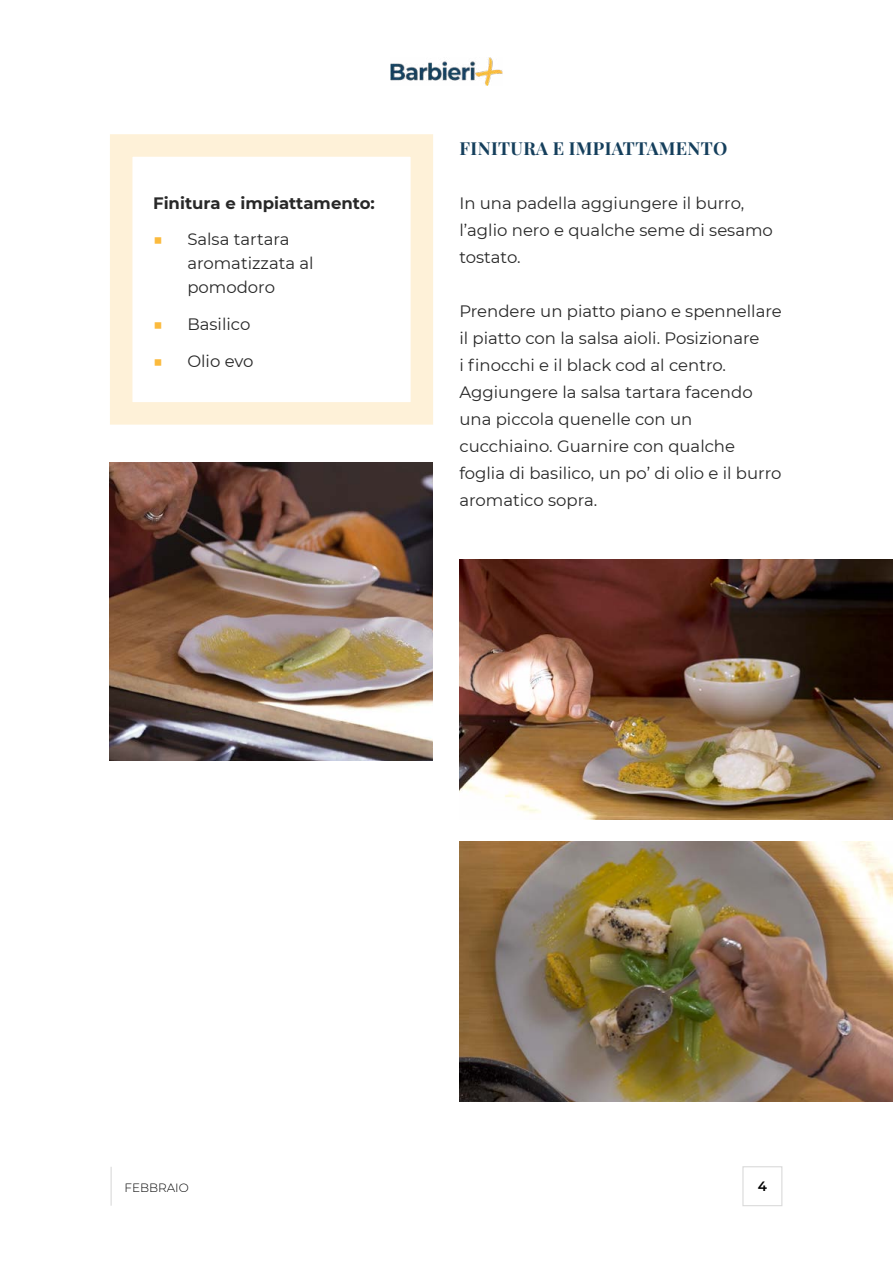
<style>
.page{position:relative;width:893px;height:1263px;background:#fff}
.page>*{position:absolute;margin:0;border:0;box-sizing:border-box;transform-origin:0 0}
.t1{font:700 18px "Playfair Display";letter-spacing:.02em;color:#153f5c}
.t2{font:16.5px/27px "Montserrat";color:#282828}
.t3{font:700 16.5px "Montserrat";color:#282828}
.t4{font:600 13.5px "Montserrat";color:#000}
.t5{font:300 12px "Montserrat";color:#000}
.s1{color:#fbba3d}
</style>
<div class="page">
<img style="left:390px;top:57px;width:113px;height:28px">
<div style="left:742px;top:1166px;width:40px;height:40px;border:1px solid #dadada"></div>
<hr style="left:111px;top:1167px;width:1px;height:39px;background:#dadada">
<div style="left:110px;top:134px;width:323px;height:291px;border:22px solid #fef1d8"></div>
<img style="left:110px;top:462px;width:323px;height:299px">
<img style="left:459px;top:560px;width:434px;height:259px">
<img style="left:459px;top:842px;width:434px;height:259px">
<p class="t3" style="left:153px;top:191px;width:223px">Finitura e impiattamento:</p>
<p class="t2" style="left:187px;top:227px;width:128px;line-height:24px;text-indent:-34px"><span class="s1">■</span> Salsa tartara aromatizzata al pomodoro</p>
<p class="t2" style="left:153px;top:310px;width:99px"><span class="s1">■</span> Basilico</p>
<p class="t2" style="left:153px;top:347px;width:102px"><span class="s1">■</span> Olio evo</p>
<p class="t1" style="left:460px;top:134px;width:269px">FINITURA E IMPIATTAMENTO</p>
<p class="t2" style="left:459px;top:189px;width:315px">In una padella aggiungere il burro, l’aglio nero e qualche seme di sesamo tostato.</p>
<p class="t2" style="left:459px;top:297px;width:324px">Prendere un piatto piano e spennellare il piatto con la salsa aioli. Posizionare<br>i finocchi e il black cod al centro.<br>Aggiungere la salsa tartara facendo una piccola quenelle con un cucchiaino. Guarnire con qualche foglia di basilico, un po’ di olio e il burro aromatico sopra.</p>
<p class="t5" style="left:125px;top:1179px;width:66px">FEBBRAIO</p>
<p class="t4" style="left:758px;top:1177px;width:11px">4</p>
</div>
